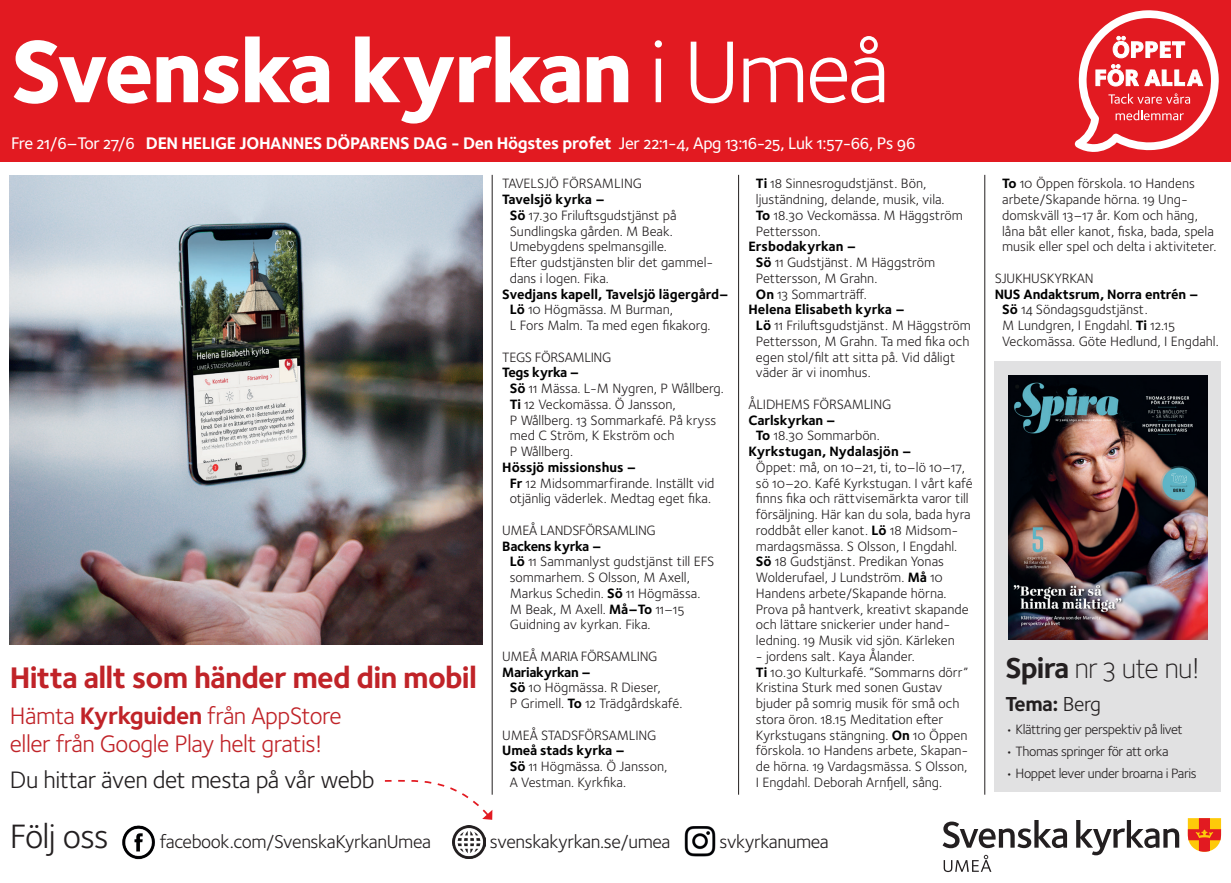
<style>
.page{position:relative;width:1231px;height:883px;background:#fff}
.page>*{position:absolute;margin:0;border:0;box-sizing:border-box;transform-origin:0 0}
.t1{font:800 90.83px "Foundry Sterling";letter-spacing:-.03em;color:#fff}
.t2{font:35px "Foundry Sterling";letter-spacing:-.02em;color:#231f20}
.t3{font:700 30.8px "Foundry Sterling";letter-spacing:-.025em;color:#c02328}
.t4{font:300 29.75px "Foundry Sterling";letter-spacing:-.03em;color:#231f20}
.t5{font:24.68px/27.7px "Foundry Sterling";letter-spacing:-.02em;color:#c02328}
.t6{font:24.68px "Foundry Sterling";letter-spacing:-.02em;color:#231f20}
.t7{font:700 21px "Foundry Sterling";color:#231f20}
.t8{font:19.25px "Foundry Sterling";letter-spacing:-.02em;color:#231f20}
.t9{font:500 17.32px "Foundry Sterling";letter-spacing:-.02em;color:#fff}
.t10{font:14px/15.8px "Foundry Sterling";color:#231f20}
.t11{font:14px "Foundry Sterling";letter-spacing:-.03em;color:#231f20}
.t12{font:700 14px "Foundry Sterling";color:#000001}
.t13{font:14px "Foundry Sterling";letter-spacing:-.025em;color:#231f20}
.s1{font-weight:400}
.s2{font-weight:700}
.s3{font-weight:700;color:#000001}
</style>
<div class="page">
<svg style="left:942px;top:820px;width:124px;height:28px"></svg>
<svg style="left:1076px;top:820px;width:103px;height:35px"></svg>
<svg style="left:1187px;top:818px;width:33px;height:34px"></svg>
<svg style="left:943px;top:855px;width:48px;height:17px"></svg>
<img style="left:122px;top:825px;width:33px;height:35px">
<img style="left:684px;top:826px;width:31px;height:31px">
<img style="left:453px;top:826px;width:32px;height:33px">
<div style="left:0;top:0;width:1230px;height:162px;background:#e21a21"></div>
<hr style="left:492px;top:175px;width:1px;height:620px;background:#231f20">
<hr style="left:738px;top:175px;width:1px;height:620px;background:#231f20">
<hr style="left:984px;top:175px;width:1px;height:620px;background:#231f20">
<svg style="left:1074px;top:10px;width:145px;height:142px"></svg>
<div style="left:994px;top:361px;width:226px;height:431px;background:#e1e1e2"></div>
<img style="left:1008px;top:376px;width:199px;height:263px">
<img style="left:10px;top:175px;width:472px;height:470px">
<svg style="left:384px;top:776px;width:108px;height:44px"></svg>
<h1 class="t1" style="left:11px;top:15px;width:880px">Svenska kyrkan <span class="s1">i Umeå</span></h1>
<p class="t9" style="left:11px;top:133px;width:906px">Fre 21/6–Tor 27/6 <span class="s2">DEN HELIGE JOHANNES DÖPARENS DAG - Den Högstes profet</span> Jer 22:1-4, Apg 13:16-25, Luk 1:57-66, Ps 96</p>
<p class="t10" style="left:502px;top:176px;width:141px">TAVELSJÖ FÖRSAMLING</p>
<p class="t10" style="left:509px;top:192px;width:205px;text-indent:-7px"><span class="s3">Tavelsjö kyrka –<br>Sö</span> 17.30 Friluftsgudstjänst på<br>Sundlingska gården. M Beak.<br>Umebygdens spelmansgille.<br>Efter gudstjänsten blir det gammel&shy;dans i logen. Fika.</p>
<p class="t10" style="left:509px;top:286px;width:220px;text-indent:-7px"><span class="s3">Svedjans kapell, Tavelsjö lägergård–<br>Lö</span> 10 Högmässa. M Burman,<br>L Fors Malm. Ta med egen fikakorg.</p>
<p class="t13" style="left:502px;top:349px;width:111px">TEGS FÖRSAMLING</p>
<p class="t10" style="left:509px;top:365px;width:216px;text-indent:-7px"><span class="s3">Tegs kyrka –<br>Sö</span> 11 Mässa. L-M Nygren, P Wållberg.<br><span class="s3">Ti</span> 12 Veckomässa. Ö Jansson,<br>P Wållberg. 13 Sommarkafé. På kryss med C Ström, K Ekström och<br>P Wållberg.</p>
<p class="t10" style="left:509px;top:459px;width:206px;text-indent:-7px"><span class="s3">Hössjö missionshus –<br>Fr</span> 12 Midsommarfirande. Inställt vid otjänlig väderlek. Medtag eget fika.</p>
<p class="t13" style="left:502px;top:522px;width:155px">UMEÅ LANDSFÖRSAMLING</p>
<p class="t10" style="left:509px;top:538px;width:206px;text-indent:-7px"><span class="s3">Backens kyrka –<br>Lö</span> 11 Sammanlyst gudstjänst till EFS sommarhem. S Olsson, M Axell,<br>Markus Schedin. <span class="s3">Sö</span> 11 Högmässa.<br>M Beak, M Axell. <span class="s3">Må–To</span> 11–15<br>Guidning av kyrkan. Fika.</p>
<p class="t13" style="left:502px;top:648px;width:157px">UMEÅ MARIA FÖRSAMLING</p>
<p class="t10" style="left:509px;top:664px;width:174px;text-indent:-7px"><span class="s3">Mariakyrkan –<br>Sö</span> 10 Högmässa. R Dieser,<br>P Grimell. <span class="s3">To</span> 12 Trädgårdskafé.</p>
<p class="t10" style="left:502px;top:727px;width:156px">UMEÅ STADSFÖRSAMLING</p>
<p class="t10" style="left:509px;top:743px;width:159px;text-indent:-7px"><span class="s3">Umeå stads kyrka –<br>Sö</span> 11 Högmässa. Ö Jansson,<br>A Vestman. Kyrkfika.</p>
<p class="t10" style="left:1002px;top:176px;width:216px"><span class="s3">To</span> 10 Öppen förskola. 10 Handens arbete/Skapande hörna. 19 Ung&shy;domskväll 13–17 år. Kom och häng, låna båt eller kanot, fiska, bada, spela musik eller spel och delta i aktiviteter.</p>
<p class="t10" style="left:994px;top:270px;width:100px">SJUKHUSKYRKAN</p>
<p class="t10" style="left:1002px;top:286px;width:218px;text-indent:-7px"><span class="s3">NUS Andaktsrum, Norra entrén –<br>Sö</span> 14 Söndagsgudstjänst.<br>M Lundgren, I Engdahl. <span class="s3">Ti</span> 12.15<br>Veckomässa. Göte Hedlund, I Engdahl.</p>
<p class="t10" style="left:755px;top:176px;width:208px"><span class="s3">Ti</span> 18 Sinnesrogudstjänst. Bön, ljuständning, delande, musik, vila.<br><span class="s3">To</span> 18.30 Veckomässa. M Häggström<br>Pettersson.</p>
<p class="t12" style="left:748px;top:238px;width:109px">Ersbodakyrkan –</p>
<p class="t10" style="left:755px;top:255px;width:181px"><span class="s3">Sö</span> 11 Gudstjänst. M Häggström</p>
<p class="t10" style="left:755px;top:270px;width:123px">Pettersson, M Grahn.</p>
<p class="t10" style="left:755px;top:286px;width:112px"><span class="s3">On</span> 13 Sommarträff.</p>
<p class="t12" style="left:748px;top:301px;width:158px">Helena Elisabeth kyrka –</p>
<p class="t10" style="left:755px;top:318px;width:216px"><span class="s3">Lö</span> 11 Friluftsgudstjänst. M Häggström</p>
<p class="t10" style="left:755px;top:333px;width:215px">Pettersson, M Grahn. Ta med fika och</p>
<p class="t10" style="left:755px;top:349px;width:201px">egen stol/filt att sitta på. Vid dåligt</p>
<p class="t10" style="left:755px;top:365px;width:116px">väder är vi inomhus.</p>
<p class="t10" style="left:748px;top:396px;width:144px">ÅLIDHEMS FÖRSAMLING</p>
<p class="t12" style="left:748px;top:411px;width:89px">Carlskyrkan –</p>
<p class="t10" style="left:755px;top:428px;width:125px"><span class="s3">To</span> 18.30 Sommarbön.</p>
<p class="t12" style="left:748px;top:443px;width:164px">Kyrkstugan, Nydalasjön –</p>
<p class="t10" style="left:755px;top:459px;width:218px">Öppet: må, on 10–21, ti, to–lö 10–17, sö 10–20. Kafé Kyrkstugan. I vårt kafé finns fika och rättvisemärkta varor till försäljning. Här kan du sola, bada hyra roddbåt eller kanot. <span class="s3">Lö</span> 18 Midsom&shy;mardagsmässa. S Olsson, I Engdahl.<br><span class="s3">Sö</span> 18 Gudstjänst. Predikan Yonas Wolderufael, J Lundström. <span class="s3">Må</span> 10<br>Handens arbete/Skapande hörna.<br>Prova på hantverk, kreativt skapande och lättare snickerier under hand&shy;ledning. 19 Musik vid sjön. Kärleken</p>
<p class="t10" style="left:755px;top:648px;width:214px">- jordens salt. Kaya Ålander.<br><span class="s3">Ti</span> 10.30 Kulturkafé. ”Sommarns dörr” Kristina Sturk med sonen Gustav bjuder på somrig musik för små och stora öron. 18.15 Meditation efter Kyrkstugans stängning. <span class="s3">On</span> 10 Öppen förskola. 10 Handens arbete, Skapan&shy;de hörna. 19 Vardagsmässa. S Olsson, I Engdahl. Deborah Arnfjell, sång.</p>
<h3 class="t3" style="left:10px;top:659px;width:468px">Hitta allt som händer med din mobil</h3>
<h3 class="t4" style="left:1005px;top:651px;width:196px"><span class="s2">Spira</span> nr 3 ute nu!</h3>
<h3 class="t5" style="left:10px;top:702px;width:333px">Hämta <span class="s2">Kyrkguiden</span> från AppStore eller från Google Play helt gratis!</h3>
<h3 class="t6" style="left:10px;top:765px;width:366px">Du hittar även det mesta på vår webb</h3>
<h3 class="t7" style="left:1005px;top:691px;width:97px">Tema: <span class="s1">Berg</span></h3>
<p class="t11" style="left:1005px;top:721px;width:179px">• Klättring ger perspektiv på livet</p>
<p class="t11" style="left:1005px;top:743px;width:165px">• Thomas springer för att orka</p>
<p class="t11" style="left:1005px;top:765px;width:193px">• Hoppet lever under broarna i Paris</p>
<h2 class="t2" style="left:10px;top:816px;width:100px">Följ oss</h2>
<h3 class="t8" style="left:160px;top:830px;width:272px">facebook.com/SvenskaKyrkanUmea</h3>
<h3 class="t8" style="left:490px;top:830px;width:182px">svenskakyrkan.se/umea</h3>
<h3 class="t8" style="left:719px;top:830px;width:111px">svkyrkanumea</h3>
</div>
